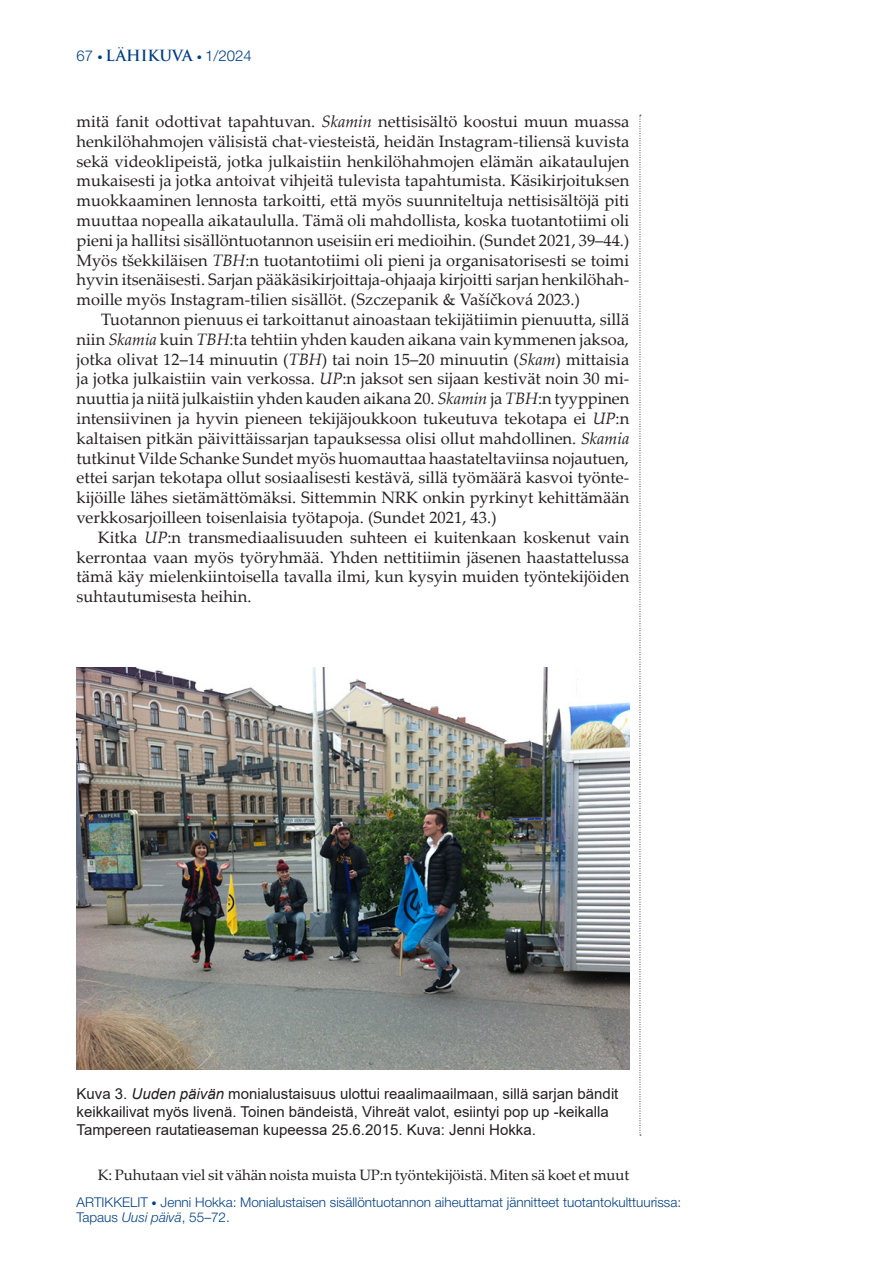
<style>
.page{position:relative;width:893px;height:1263px;background:#fff}
.page>*{position:absolute;margin:0;border:0;box-sizing:border-box;transform-origin:0 0}
.Artikkelit_leipis{font:16.5px/19.8px "Palatino Linotype";color:#231f20;text-align:justify}
.Kuvateksti{font:15px/18px "Arial";color:#231f20}
.Artikkeli_sitaatti{font:15px "Palatino Linotype";letter-spacing:-.005em;color:#231f20}
.t1{font:300 15px "Helvetica Neue";color:#003f80}
.t2{font:300 13.5px/15px "Helvetica Neue";color:#003f80}
.s1{font-size:10.5px}
.s2{font-family:"Trajan Pro 3";font-weight:600}
.s3{font-style:italic}
</style>
<div class="page">
<svg style="left:640px;top:115px;width:1px;height:1021px"></svg>
<img style="left:77px;top:668px;width:552px;height:401px">
<p class="t1" style="left:77px;top:44px;width:177px">67 <span class="s1">•</span> <span class="s2">LÄHIKUVA</span> <span class="s1">•</span> 1/2024</p>
<p class="Artikkelit_leipis" style="left:77px;top:111px;width:554px">mitä fanit odottivat tapahtuvan. <span class="s3">Skamin</span> nettisisältö koostui muun muassa henkilöhahmojen välisistä chat-viesteistä, heidän Instagram-tiliensä kuvista sekä videoklipeistä, jotka julkaistiin henkilöhahmojen elämän aikataulujen mukaisesti ja jotka antoivat vihjeitä tulevista tapahtumista. Käsikirjoituksen muokkaaminen lennosta tarkoitti, että myös suunniteltuja nettisisältöjä piti muuttaa nopealla aikataululla. Tämä oli mahdollista, koska tuotantotiimi oli pieni ja hallitsi sisällöntuotannon useisiin eri medioihin. (Sundet 2021, 39–44.)<br>Myös tšekkiläisen <span class="s3">TBH</span>:n tuotantotiimi oli pieni ja organisatorisesti se toimi hyvin itsenäisesti. Sarjan pääkäsikirjoittaja-ohjaaja kirjoitti sarjan henkilöhah&shy;moille myös Instagram-tilien sisällöt. (Szczepanik &amp; Vašíčková 2023.)</p>
<p class="Artikkelit_leipis" style="left:77px;top:309px;width:554px;text-indent:25px">Tuotannon pienuus ei tarkoittanut ainoastaan tekijätiimin pienuutta, sillä niin <span class="s3">Skamia</span> kuin <span class="s3">TBH</span>:ta tehtiin yhden kauden aikana vain kymmenen jaksoa, jotka olivat 12–14 minuutin (<span class="s3">TBH</span>) tai noin 15–20 minuutin (<span class="s3">Skam</span>) mittaisia ja jotka julkaistiin vain verkossa. <span class="s3">UP</span>:n jaksot sen sijaan kestivät noin 30 mi&shy;nuuttia ja niitä julkaistiin yhden kauden aikana 20. <span class="s3">Skamin</span> ja <span class="s3">TBH</span>:n tyyppinen intensiivinen ja hyvin pieneen tekijäjoukkoon tukeutuva tekotapa ei <span class="s3">UP</span>:n kaltaisen pitkän päivittäissarjan tapauksessa olisi ollut mahdollinen. <span class="s3">Skamia </span>tutkinut Vilde Schanke Sundet myös huomauttaa haastateltaviinsa nojautuen, ettei sarjan tekotapa ollut sosiaalisesti kestävä, sillä työmäärä kasvoi työnte&shy;kijöille lähes sietämättömäksi. Sittemmin NRK onkin pyrkinyt kehittämään verkkosarjoilleen toisenlaisia työtapoja. (Sundet 2021, 43.)</p>
<p class="Artikkelit_leipis" style="left:77px;top:527px;width:554px;text-indent:21px">Kitka <span class="s3">UP</span>:n transmediaalisuuden suhteen ei kuitenkaan koskenut vain kerrontaa vaan myös työryhmää. Yhden nettitiimin jäsenen haastattelussa tämä käy mielenkiintoisella tavalla ilmi, kun kysyin muiden työntekijöiden suhtautumisesta heihin.</p>
<p class="Kuvateksti" style="left:77px;top:1084px;width:543px">Kuva 3. <span class="s3">Uuden päivän</span> monialustaisuus ulottui reaalimaailmaan, sillä sarjan bändit keikkailivat myös livenä. Toinen bändeistä, Vihreät valot, esiintyi pop up -keikalla<br>Tampereen rautatieaseman kupeessa 25.6.2015. Kuva: Jenni Hokka.</p>
<p class="Artikkeli_sitaatti" style="left:98px;top:1164px;width:533px">K: Puhutaan viel sit vähän noista muista UP:n työntekijöistä. Miten sä koet et muut</p>
<p class="t2" style="left:77px;top:1194px;width:606px">ARTIKKELIT <span class="s1">•</span> Jenni Hokka: Monialustaisen sisällöntuotannon aiheuttamat jännitteet tuotantokulttuurissa:<br>Tapaus <span class="s3">Uusi päivä</span>, 55–72.</p>
</div>
